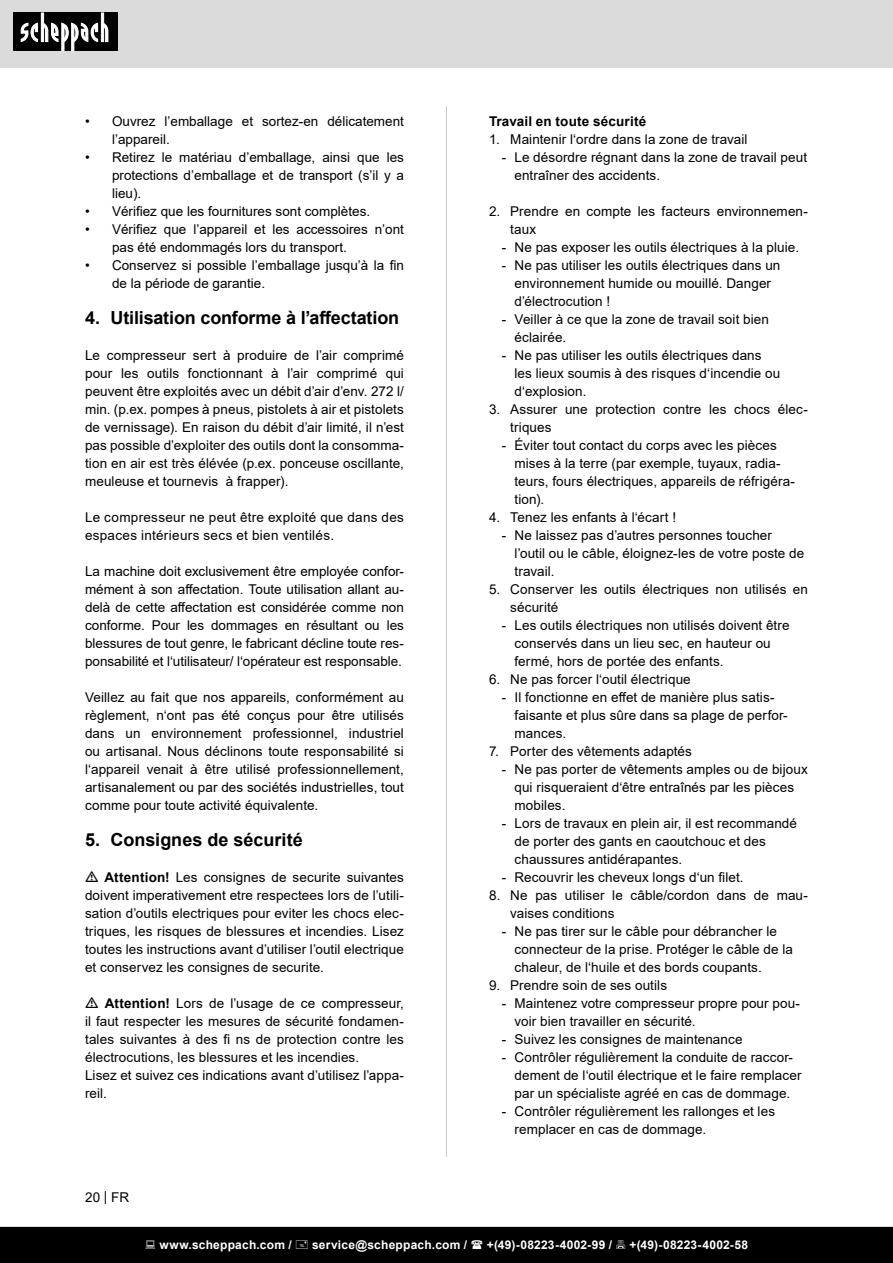
<style>
.page{position:relative;width:893px;height:1263px;background:#fff}
.page>*{position:absolute;margin:0;border:0;box-sizing:border-box;transform-origin:0 0}
.t1{font:700 18px "Arial";letter-spacing:-.005em;color:#000}
.t2{font:13.5px/18px "Arial";letter-spacing:.005em;color:#000}
.t3{font:700 13.5px "Arial";letter-spacing:.01em;color:#000}
.t4{font:700 12px "Arial";letter-spacing:.02em;color:#fff}
.s1{font-weight:700}
</style>
<div class="page">
<div style="left:0;top:0;width:893px;height:67px;background:#dbdbdb"></div>
<div style="left:13px;top:13px;width:105px;height:38px;background:#000"></div>
<svg style="left:21px;top:13px;width:87px;height:38px"></svg>
<hr style="left:446px;top:106px;width:1px;height:1051px;background:#c7c7c7">
<div style="left:0;top:1227px;width:893px;height:36px;background:#000"></div>
<p class="t2" style="left:112px;top:112px;width:293px;text-indent:-27px">• Ouvrez l’emballage et sortez-en délicatement l’appareil.</p>
<p class="t2" style="left:112px;top:148px;width:293px;text-align:justify;text-indent:-27px">• Retirez le matériau d’emballage, ainsi que les protections d’emballage et de transport (s’il y a lieu).</p>
<p class="t2" style="left:85px;top:202px;width:287px">• Vérifiez que les fournitures sont complètes.</p>
<p class="t2" style="left:112px;top:220px;width:293px;text-indent:-27px">• Vérifiez que l’appareil et les accessoires n’ont pas été endommagés lors du transport.</p>
<p class="t2" style="left:112px;top:256px;width:293px;text-indent:-27px">• Conservez si possible l’emballage jusqu’à la fin de la période de garantie.</p>
<h1 class="t1" style="left:85px;top:305px;width:316px">4. Utilisation conforme à l’affectation</h1>
<p class="t2" style="left:85px;top:346px;width:320px;text-align:justify">Le compresseur sert à produire de l’air comprimé pour les outils fonctionnant à l’air comprimé qui peuvent être exploités avec un débit d’air d’env. 272 l/ min. (p.ex. pompes à pneus, pistolets à air et pistolets de vernissage). En raison du débit d’air limité, il n’est pas possible d’exploiter des outils dont la consomma&shy;tion en air est très élévée (p.ex. ponceuse oscillante, meuleuse et tournevis à frapper).</p>
<p class="t2" style="left:85px;top:508px;width:320px">Le compresseur ne peut être exploité que dans des espaces intérieurs secs et bien ventilés.</p>
<p class="t2" style="left:85px;top:562px;width:320px;text-align:justify">La machine doit exclusivement être employée confor&shy;mément à son affectation. Toute utilisation allant au&shy;delà de cette affectation est considérée comme non conforme. Pour les dommages en résultant ou les blessures de tout genre, le fabricant décline toute res&shy;ponsabilité et l‘utilisateur/ l‘opérateur est responsable.</p>
<p class="t2" style="left:85px;top:688px;width:320px;text-align:justify">Veillez au fait que nos appareils, conformément au règlement, n‘ont pas été conçus pour être utilisés dans un environnement professionnel, industriel ou artisanal. Nous déclinons toute responsabilité si l‘appareil venait à être utilisé professionnellement, artisanalement ou par des sociétés industrielles, tout comme pour toute activité équivalente.</p>
<h1 class="t1" style="left:85px;top:827px;width:219px">5. Consignes de sécurité</h1>
<p class="t2" style="left:85px;top:868px;width:320px;text-align:justify;text-indent:19px"><span class="s1">Attention!</span> Les consignes de securite suivantes doivent imperativement etre respectees lors de l’utili&shy;sation d’outils electriques pour eviter les chocs elec&shy;triques, les risques de blessures et incendies. Lisez toutes les instructions avant d’utiliser l’outil electrique et conservez les consignes de securite.</p>
<p class="t2" style="left:85px;top:994px;width:320px;text-indent:20px"><span class="s1">Attention!</span> Lors de l’usage de ce compresseur, il faut respecter les mesures de sécurité fondamen&shy;tales suivantes à des fi ns de protection contre les électrocutions, les blessures et les incendies.<br>Lisez et suivez ces indications avant d’utilisez l’appa&shy;reil.</p>
<p class="t2" style="left:85px;top:1188px;width:46px">20 | FR</p>
<p class="t3" style="left:489px;top:112px;width:159px">Travail en toute sécurité</p>
<p class="t2" style="left:489px;top:130px;width:260px">1. Maintenir l‘ordre dans la zone de travail</p>
<p class="t2" style="left:514px;top:148px;width:294px;text-indent:-13px">- Le désordre régnant dans la zone de travail peut entraîner des accidents.</p>
<p class="t2" style="left:510px;top:202px;width:299px;text-indent:-21px">2. Prendre en compte les facteurs environnemen&shy;taux</p>
<p class="t2" style="left:502px;top:238px;width:299px">- Ne pas exposer les outils électriques à la pluie.</p>
<p class="t2" style="left:514px;top:256px;width:267px;text-indent:-13px">- Ne pas utiliser les outils électriques dans un environnement humide ou mouillé. Danger d’électrocution !</p>
<p class="t2" style="left:514px;top:310px;width:256px;text-indent:-13px">- Veiller à ce que la zone de travail soit bien éclairée.</p>
<p class="t2" style="left:514px;top:346px;width:267px;text-indent:-13px">- Ne pas utiliser les outils électriques dans les lieux soumis à des risques d‘incendie ou d‘explosion.</p>
<p class="t2" style="left:510px;top:400px;width:299px;text-indent:-21px">3. Assurer une protection contre les chocs élec&shy;triques</p>
<p class="t2" style="left:514px;top:436px;width:282px;text-indent:-13px">- Éviter tout contact du corps avec les pièces mises à la terre (par exemple, tuyaux, radia&shy;teurs, fours électriques, appareils de réfrigéra&shy;tion).</p>
<p class="t2" style="left:489px;top:508px;width:189px">4. Tenez les enfants à l‘écart !</p>
<p class="t2" style="left:514px;top:526px;width:291px;text-indent:-13px">- Ne laissez pas d’autres personnes toucher l’outil ou le câble, éloignez-les de votre poste de travail.</p>
<p class="t2" style="left:510px;top:580px;width:299px;text-indent:-21px">5. Conserver les outils électriques non utilisés en sécurité</p>
<p class="t2" style="left:514px;top:616px;width:276px;text-indent:-13px">- Les outils électriques non utilisés doivent être conservés dans un lieu sec, en hauteur ou fermé, hors de portée des enfants.</p>
<p class="t2" style="left:489px;top:670px;width:203px">6. Ne pas forcer l‘outil électrique</p>
<p class="t2" style="left:514px;top:688px;width:275px;text-indent:-13px">- Il fonctionne en effet de manière plus satis&shy;faisante et plus sûre dans sa plage de perfor&shy;mances.</p>
<p class="t2" style="left:489px;top:742px;width:204px">7. Porter des vêtements adaptés</p>
<p class="t2" style="left:514px;top:760px;width:295px;text-indent:-13px">- Ne pas porter de vêtements amples ou de bijoux qui risqueraient d‘être entraînés par les pièces mobiles.</p>
<p class="t2" style="left:514px;top:814px;width:284px;text-indent:-13px">- Lors de travaux en plein air, il est recommandé de porter des gants en caoutchouc et des chaussures antidérapantes.</p>
<p class="t2" style="left:502px;top:868px;width:243px">- Recouvrir les cheveux longs d‘un filet.</p>
<p class="t2" style="left:510px;top:886px;width:299px;text-indent:-21px">8. Ne pas utiliser le câble/cordon dans de mau&shy;vaises conditions</p>
<p class="t2" style="left:514px;top:922px;width:280px;text-indent:-13px">- Ne pas tirer sur le câble pour débrancher le connecteur de la prise. Protéger le câble de la chaleur, de l‘huile et des bords coupants.</p>
<p class="t2" style="left:489px;top:976px;width:180px">9. Prendre soin de ses outils</p>
<p class="t2" style="left:514px;top:994px;width:287px;text-indent:-13px">- Maintenez votre compresseur propre pour pou&shy;voir bien travailler en sécurité.</p>
<p class="t2" style="left:502px;top:1030px;width:242px">- Suivez les consignes de maintenance</p>
<p class="t2" style="left:514px;top:1048px;width:289px;text-indent:-13px">- Contrôler régulièrement la conduite de raccor&shy;dement de l‘outil électrique et le faire remplacer par un spécialiste agréé en cas de dommage.</p>
<p class="t2" style="left:514px;top:1102px;width:262px;text-indent:-13px">- Contrôler régulièrement les rallonges et les remplacer en cas de dommage.</p>
<p class="t4" style="left:159px;top:1236px;width:134px">www.scheppach.com /</p>
<p class="t4" style="left:312px;top:1236px;width:157px">service@scheppach.com /</p>
<p class="t4" style="left:487px;top:1236px;width:127px">+(49)-08223-4002-99 /</p>
<p class="t4" style="left:629px;top:1236px;width:120px">+(49)-08223-4002-58</p>
</div>
